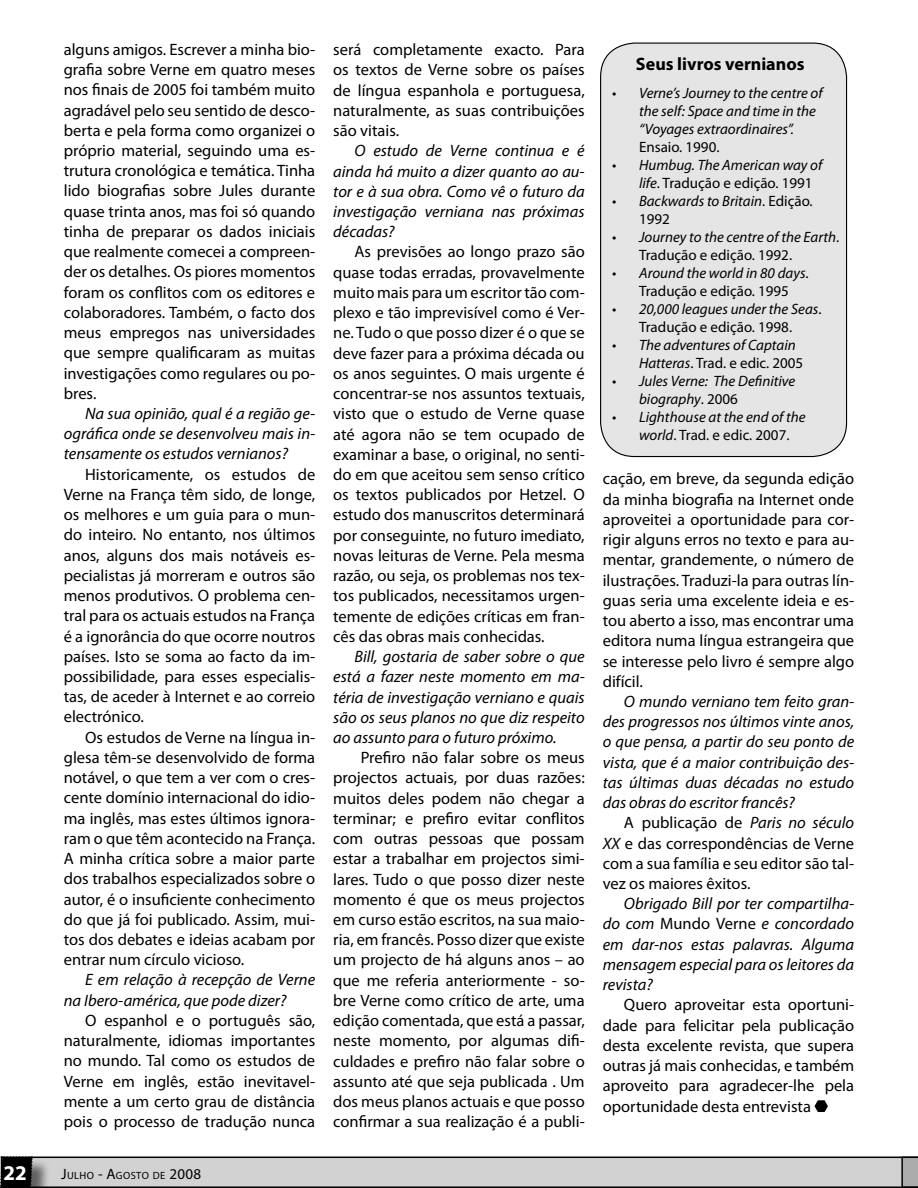
<style>
.page{position:relative;width:918px;height:1188px;background:#fff}
.page>*{position:absolute;margin:0;border:0;box-sizing:border-box;transform-origin:0 0}
.t1{font:700 21px "Myriad Pro";color:#fff}
.t2{font:700 18px "Myriad Pro";color:#000}
.t3{font:16.5px/20.2px "Myriad Pro";color:#000;text-align:justify}
.t4{font:italic 16.5px/20.2px "Myriad Pro";color:#000;text-align:justify}
.t5{font:italic 15px/18px "Myriad Pro";color:#000}
.t6{font:15px "Myriad Pro";color:#000}
.t7{font:10.5px "Myriad Pro";letter-spacing:.035em;color:#000}
.s1{font-size:15px}
.s2{font-style:normal}
.s3{font-style:italic}
</style>
<div class="page">
<svg style="left:0;top:1156px;width:918px;height:32px;background:#b6b6b6"></svg>
<div style="left:601px;top:43px;width:246px;height:414px;background:#e5e5e5;border-radius:34px"></div>
<div style="left:600px;top:43px;width:247px;height:414px;border:1px solid #000;border-radius:34px"></div>
<svg style="left:815px;top:1100px;width:13px;height:12px"></svg>
<p class="t3" style="left:64px;top:39px;width:253px">alguns amigos. Escrever a minha bio&shy;grafia sobre Verne em quatro meses nos finais de 2005 foi também muito agradável pelo seu sentido de desco&shy;berta e pela forma como organizei o próprio material, seguindo uma es&shy;trutura cronológica e temática. Tinha lido biografias sobre Jules durante quase trinta anos, mas foi só quando tinha de preparar os dados iniciais que realmente comecei a compreen&shy;der os detalhes. Os piores momentos foram os conflitos com os editores e colaboradores. Também, o facto dos meus empregos nas universidades que sempre qualificaram as muitas investigações como regulares ou po&shy;bres.</p>
<p class="t4" style="left:64px;top:403px;width:253px;text-indent:21px">Na sua opinião, qual é a região ge&shy;ográfica onde se desenvolveu mais in&shy;tensamente os estudos vernianos?</p>
<p class="t3" style="left:64px;top:464px;width:253px;text-indent:21px">Historicamente, os estudos de Verne na França têm sido, de longe, os melhores e um guia para o mun&shy;do inteiro. No entanto, nos últimos anos, alguns dos mais notáveis es&shy;pecialistas já morreram e outros são menos produtivos. O problema cen&shy;tral para os actuais estudos na França é a ignorância do que ocorre noutros países. Isto se soma ao facto da im&shy;possibilidade, para esses especialis&shy;tas, de aceder à Internet e ao correio electrónico.</p>
<p class="t3" style="left:64px;top:727px;width:253px;text-indent:21px">Os estudos de Verne na língua in&shy;glesa têm-se desenvolvido de forma notável, o que tem a ver com o cres&shy;cente domínio internacional do idio&shy;ma inglês, mas estes últimos ignora&shy;ram o que têm acontecido na França.<br>A minha crítica sobre a maior parte dos trabalhos especializados sobre o autor, é o insuficiente conhecimento do que já foi publicado. Assim, mui&shy;tos dos debates e ideias acabam por entrar num círculo vicioso.</p>
<p class="t4" style="left:64px;top:970px;width:253px;text-indent:21px">E em relação à recepção de Verne na Ibero-américa, que pode dizer?</p>
<p class="t3" style="left:64px;top:1010px;width:253px;text-indent:21px">O espanhol e o português são, naturalmente, idiomas importantes no mundo. Tal como os estudos de Verne em inglês, estão inevitavel&shy;mente a um certo grau de distância pois o processo de tradução nunca</p>
<p class="t1" style="left:3px;top:1159px;width:25px">22</p>
<p class="t7" style="left:61px;top:1169px;width:142px"><span class="s1">J</span>ULHO <span class="s1">- A</span>GOSTO DE <span class="s1">2008</span></p>
<p class="t3" style="left:333px;top:39px;width:253px">será completamente exacto. Para os textos de Verne sobre os países de língua espanhola e portuguesa, naturalmente, as suas contribuições são vitais.</p>
<p class="t4" style="left:333px;top:140px;width:253px;text-indent:21px">O estudo de Verne continua e é ainda há muito a dizer quanto ao au&shy;tor e à sua obra. Como vê o futuro da investigação verniana nas próximas décadas?</p>
<p class="t3" style="left:333px;top:242px;width:253px;text-indent:21px">As previsões ao longo prazo são quase todas erradas, provavelmente muito mais para um escritor tão com&shy;plexo e tão imprevisível como é Ver&shy;ne. Tudo o que posso dizer é o que se deve fazer para a próxima década ou os anos seguintes. O mais urgente é concentrar-se nos assuntos textuais, visto que o estudo de Verne quase até agora não se tem ocupado de examinar a base, o original, no senti&shy;do em que aceitou sem senso crítico os textos publicados por Hetzel. O estudo dos manuscritos determinará por conseguinte, no futuro imediato, novas leituras de Verne. Pela mesma razão, ou seja, os problemas nos tex&shy;tos publicados, necessitamos urgen&shy;temente de edições críticas em fran&shy;cês das obras mais conhecidas.</p>
<p class="t4" style="left:333px;top:646px;width:253px;text-indent:21px">Bill, gostaria de saber sobre o que está a fazer neste momento em ma&shy;téria de investigação verniano e quais são os seus planos no que diz respeito ao assunto para o futuro próximo.</p>
<p class="t3" style="left:333px;top:747px;width:253px;text-indent:27px">Prefiro não falar sobre os meus projectos actuais, por duas razões: muitos deles podem não chegar a terminar; e prefiro evitar conflitos com outras pessoas que possam estar a trabalhar em projectos simi&shy;lares. Tudo o que posso dizer neste momento é que os meus projectos em curso estão escritos, na sua maio&shy;ria, em francês. Posso dizer que existe um projecto de há alguns anos – ao que me referia anteriormente - so&shy;bre Verne como crítico de arte, uma edição comentada, que está a passar, neste momento, por algumas difi&shy;culdades e prefiro não falar sobre o assunto até que seja publicada . Um dos meus planos actuais e que posso confirmar a sua realização é a publi-</p>
<p class="t2" style="left:636px;top:52px;width:170px">Seus livros vernianos</p>
<p class="t5" style="left:639px;top:84px;width:185px;text-indent:-27px">• Verne’s Journey to the centre of the self: Space and time in the “Voyages extraordinaires”.</p>
<p class="t6" style="left:639px;top:138px;width:82px">Ensaio. 1990.</p>
<p class="t5" style="left:639px;top:156px;width:185px;text-indent:-27px">• Humbug. The American way of life<span class="s2">. Tradução e edição. 1991</span></p>
<p class="t5" style="left:639px;top:192px;width:175px;text-indent:-27px">• Backwards to Britain<span class="s2">. Edição.<br>1992</span></p>
<p class="t5" style="left:639px;top:228px;width:202px;text-indent:-27px">• Journey to the centre of the Earth<span class="s2">.<br>Tradução e edição. 1992.</span></p>
<p class="t5" style="left:612px;top:264px;width:198px;text-align:center">• Around the world in 80 days<span class="s2">.<br>Tradução e edição. 1995</span></p>
<p class="t5" style="left:612px;top:300px;width:211px;text-align:center">• 20,000 leagues under the Seas<span class="s2">.<br>Tradução e edição. 1998.</span></p>
<p class="t5" style="left:639px;top:336px;width:166px;text-indent:-27px">• The adventures of Captain<br>Hatteras<span class="s2">. Trad. e edic. 2005</span></p>
<p class="t5" style="left:639px;top:372px;width:158px;text-indent:-27px">• Jules Verne: The Definitive biography<span class="s2">. 2006</span></p>
<p class="t5" style="left:639px;top:408px;width:168px;text-indent:-27px">• Lighthouse at the end of the world<span class="s2">. Trad. e edic. 2007.</span></p>
<p class="t3" style="left:603px;top:469px;width:253px">cação, em breve, da segunda edição da minha biografia na Internet onde aproveitei a oportunidade para cor&shy;rigir alguns erros no texto e para au&shy;mentar, grandemente, o número de ilustrações. Traduzi-la para outras lín&shy;guas seria uma excelente ideia e es&shy;tou aberto a isso, mas encontrar uma editora numa língua estrangeira que se interesse pelo livro é sempre algo difícil.</p>
<p class="t4" style="left:603px;top:691px;width:253px;text-indent:21px">O mundo verniano tem feito gran&shy;des progressos nos últimos vinte anos, o que pensa, a partir do seu ponto de vista, que é a maior contribuição des&shy;tas últimas duas décadas no estudo das obras do escritor francês?</p>
<p class="t3" style="left:603px;top:812px;width:253px;text-indent:21px">A publicação de <span class="s3">Paris no século XX</span> e das correspondências de Verne com a sua família e seu editor são tal&shy;vez os maiores êxitos.</p>
<p class="t4" style="left:603px;top:893px;width:253px;text-indent:21px">Obrigado Bill por ter compartilha&shy;do com <span class="s2">Mundo Verne</span> e concordado em dar-nos estas palavras. Alguma mensagem especial para os leitores da revista?</p>
<p class="t3" style="left:603px;top:994px;width:253px;text-indent:21px">Quero aproveitar esta oportuni&shy;dade para felicitar pela publicação desta excelente revista, que supera outras já mais conhecidas, e também aproveito para agradecer-lhe pela oportunidade desta entrevista</p>
</div>
